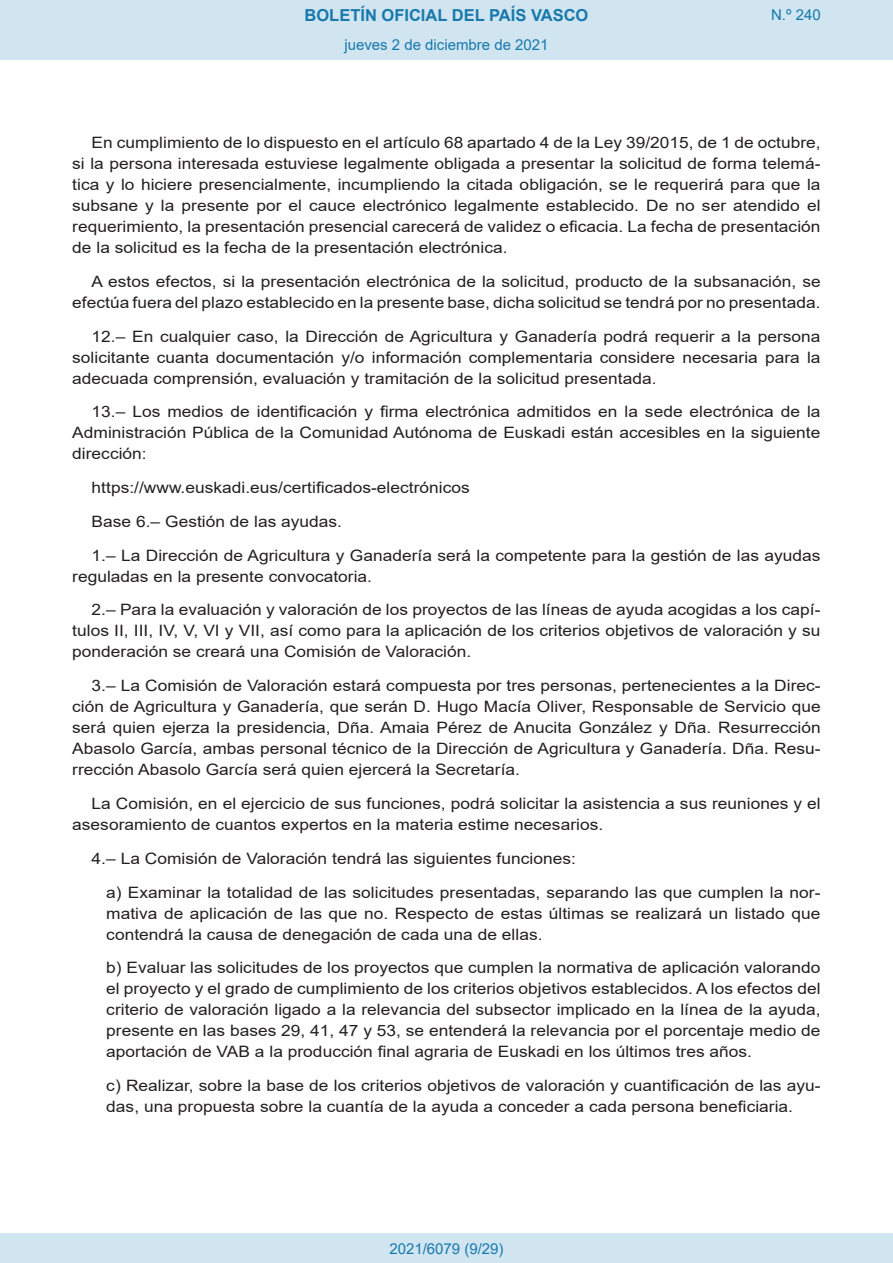
<style>
.page{position:relative;width:893px;height:1263px;background:#fff}
.page>*{position:absolute;margin:0;border:0;box-sizing:border-box;transform-origin:0 0}
.t1{font:700 16.5px "Arial";color:#1879ad}
.BOPVDetalle{font:15.6px/21px "Arial";color:#231f20;text-align:justify;scale:1.11 1}
.BOPVDetalle1{font:15.6px/21px "Arial";color:#231f20;text-align:justify;scale:1.11 1}
.Paginacion_Centro{font:15px "Arial";color:#1879ad}
</style>
<div class="page">
<div style="left:0;top:0;width:893px;height:60px;background:#d0e5f0"></div>
<div style="left:0;top:1233px;width:893px;height:30px;background:#d0e5f0"></div>
<p class="t1" style="left:305px;top:3px;width:285px">BOLETÍN OFICIAL DEL PAÍS VASCO</p>
<p class="Paginacion_Centro" style="left:344px;top:35px;width:206px">jueves 2 de diciembre de 2021</p>
<p class="Paginacion_Centro" style="left:771px;top:5px;width:51px">N.º 240</p>
<p class="BOPVDetalle" style="left:72px;top:132px;width:676px;text-indent:19px">En cumplimiento de lo dispuesto en el artículo 68 apartado 4 de la Ley 39/2015, de 1 de octubre, si la persona interesada estuviese legalmente obligada a presentar la solicitud de forma telemá&shy;tica y lo hiciere presencialmente, incumpliendo la citada obligación, se le requerirá para que la subsane y la presente por el cauce electrónico legalmente establecido. De no ser atendido el requerimiento, la presentación presencial carecerá de validez o eficacia. La fecha de presentación de la solicitud es la fecha de la presentación electrónica.</p>
<p class="BOPVDetalle" style="left:72px;top:271px;width:676px;text-align:right">A estos efectos, si la presentación electrónica de la solicitud, producto de la subsanación, se efectúa fuera del plazo establecido en la presente base, dicha solicitud se tendrá por no presentada.</p>
<p class="BOPVDetalle" style="left:72px;top:326px;width:676px;text-indent:19px">12.– En cualquier caso, la Dirección de Agricultura y Ganadería podrá requerir a la persona solicitante cuanta documentación y/o información complementaria considere necesaria para la adecuada comprensión, evaluación y tramitación de la solicitud presentada.</p>
<p class="BOPVDetalle" style="left:72px;top:401px;width:676px;text-indent:19px">13.– Los medios de identificación y firma electrónica admitidos en la sede electrónica de la Administración Pública de la Comunidad Autónoma de Euskadi están accesibles en la siguiente dirección:</p>
<p class="BOPVDetalle" style="left:92px;top:477px;width:342px">https://www.euskadi.eus/certificados-electrónicos</p>
<p class="BOPVDetalle" style="left:92px;top:511px;width:227px">Base 6.– Gestión de las ayudas.</p>
<p class="BOPVDetalle" style="left:72px;top:545px;width:676px;text-indent:19px">1.– La Dirección de Agricultura y Ganadería será la competente para la gestión de las ayudas reguladas en la presente convocatoria.</p>
<p class="BOPVDetalle" style="left:72px;top:599px;width:676px;text-indent:19px">2.– Para la evaluación y valoración de los proyectos de las líneas de ayuda acogidas a los capí&shy;tulos II, III, IV, V, VI y VII, así como para la aplicación de los criterios objetivos de valoración y su ponderación se creará una Comisión de Valoración.</p>
<p class="BOPVDetalle" style="left:72px;top:675px;width:676px;text-indent:19px">3.– La Comisión de Valoración estará compuesta por tres personas, pertenecientes a la Direc&shy;ción de Agricultura y Ganadería, que serán D. Hugo Macía Oliver, Responsable de Servicio que será quien ejerza la presidencia, Dña. Amaia Pérez de Anucita González y Dña. Resurrección Abasolo García, ambas personal técnico de la Dirección de Agricultura y Ganadería. Dña. Resu&shy;rrección Abasolo García será quien ejercerá la Secretaría.</p>
<p class="BOPVDetalle" style="left:72px;top:793px;width:676px;text-indent:19px">La Comisión, en el ejercicio de sus funciones, podrá solicitar la asistencia a sus reuniones y el asesoramiento de cuantos expertos en la materia estime necesarios.</p>
<p class="BOPVDetalle" style="left:92px;top:848px;width:438px">4.– La Comisión de Valoración tendrá las siguientes funciones:</p>
<p class="BOPVDetalle1" style="left:106px;top:881px;width:645px">a) Examinar la totalidad de las solicitudes presentadas, separando las que cumplen la nor&shy;mativa de aplicación de las que no. Respecto de estas últimas se realizará un listado que contendrá la causa de denegación de cada una de ellas.</p>
<p class="BOPVDetalle1" style="left:106px;top:957px;width:645px">b) Evaluar las solicitudes de los proyectos que cumplen la normativa de aplicación valorando el proyecto y el grado de cumplimiento de los criterios objetivos establecidos. A los efectos del criterio de valoración ligado a la relevancia del subsector implicado en la línea de la ayuda, presente en las bases 29, 41, 47 y 53, se entenderá la relevancia por el porcentaje medio de aportación de VAB a la producción final agraria de Euskadi en los últimos tres años.</p>
<p class="BOPVDetalle1" style="left:106px;top:1075px;width:645px">c) Realizar, sobre la base de los criterios objetivos de valoración y cuantificación de las ayu&shy;das, una propuesta sobre la cuantía de la ayuda a conceder a cada persona beneficiaria.</p>
<p class="Paginacion_Centro" style="left:389px;top:1238px;width:116px">2021/6079 (9/29)</p>
</div>
